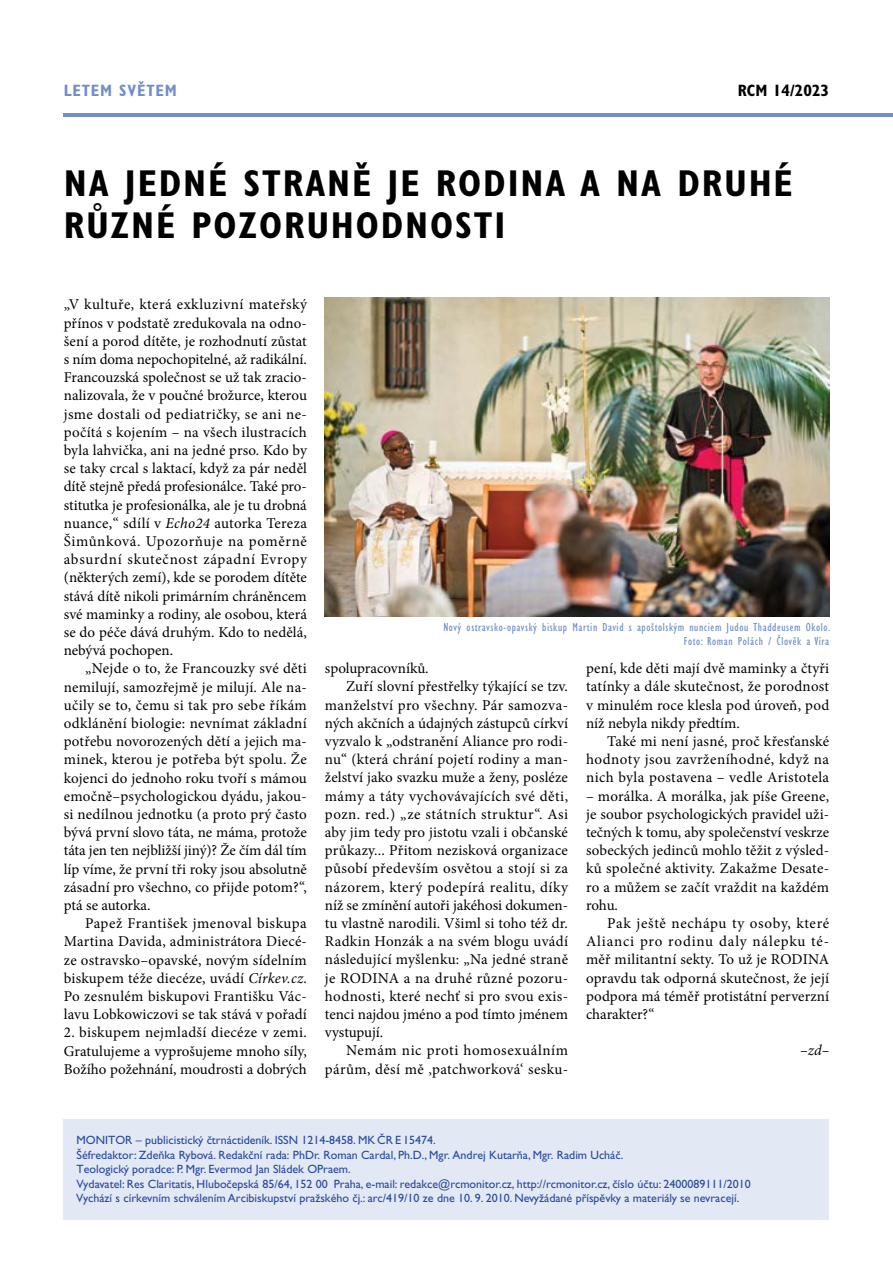
<style>
.page{position:relative;width:893px;height:1263px;background:#fff}
.page>*{position:absolute;margin:0;border:0;box-sizing:border-box;transform-origin:0 0}
.t1{font:700 condensed 37.5px "Gill Sans Std";letter-spacing:.05em;color:#000}
.t2{font:700 condensed 16.5px "Gill Sans Std";letter-spacing:.05em;color:#708fc9}
.t3{font:700 condensed 16.5px "Gill Sans Std";color:#000}
.t4{font:15px/18.1px "Minion Pro";letter-spacing:.01em;color:#000;text-align:justify}
.t5{font:15px "Minion Pro";letter-spacing:.03em;color:#000}
.t6{font:15px "Minion Pro";letter-spacing:.035em;color:#000}
.t7{font:15px "Minion Pro";letter-spacing:.04em;color:#000}
.t8{font:italic 15px "Minion Pro";color:#000}
.t9{font:12px/14.4px "Gill Sans Std";color:#27489e}
.t10{font:condensed 12px/13.5px "Gill Sans Std";letter-spacing:.05em;color:#708fc9;text-align:right}
.s1{font-style:italic}
</style>
<div class="page">
<hr style="left:64px;top:113px;width:829px;height:4px;background:#708fc9">
<div style="left:64px;top:1118px;width:765px;height:101px;background:#e2e9f4"></div>
<img style="left:325px;top:297px;width:504px;height:320px">
<p class="t2" style="left:64px;top:81px;width:112px">LETEM SVĚTEM</p>
<p class="t3" style="left:738px;top:81px;width:93px">RCM 14/2023</p>
<h1 class="t1" style="left:64px;top:161px;width:202px">NA JEDNÉ STRAN</h1>
<h1 class="t1" style="left:352px;top:161px;width:349px">Ě JE RODINA A NA DRUH</h1>
<h1 class="t1" style="left:774px;top:161px;width:21px">É</h1>
<h1 class="t1" style="left:64px;top:203px;width:151px">RŮZN É POZORUHODNOSTI</h1>
<p class="t4" style="left:64px;top:296px;width:245px">„V kultuře, která exkluzivní mateřský přínos v podstatě zredukovala na odno&shy;šení a porod dítěte, je rozhodnutí zůstat s ním doma nepochopitelné, až radikální.<br>Francouzská společnost se už tak zracio&shy;nalizovala, že v poučné brožurce, kterou jsme dostali od pediatričky, se ani ne&shy;počítá s kojením – na všech ilustracích byla lahvička, ani na jedné prso. Kdo by se taky crcal s laktací, když za pár neděl dítě stejně předá profesionálce. Také pro&shy;stitutka je profesionálka, ale je tu drobná nuance,“ sdílí v <span class="s1">Echo24</span> autorka Tereza Šimůnková. Upozorňuje na poměrně absurdní skutečnost západní Evropy (některých zemí), kde se porodem dítěte stává dítě nikoli primárním chráněncem své maminky a rodiny, ale osobou, která se do péče dává druhým. Kdo to nedělá, nebývá pochopen.</p>
<p class="t4" style="left:64px;top:659px;width:245px;text-indent:21px">„Nejde o to, že Francouzky své děti nemilují, samozřejmě je milují. Ale na&shy;učily se to, čemu si tak pro sebe říkám odklánění biologie: nevnímat základní potřebu novorozených dětí a jejich ma&shy;minek, kterou je potřeba být spolu. Že kojenci do jednoho roku tvoří s mámou emočně–psychologickou dyádu, jakou&shy;si nedílnou jednotku (a proto prý často bývá první slovo táta, ne máma, protože táta jen ten nejbližší jiný)? Že čím dál tím líp víme, že první tři roky jsou absolutně zásadní pro všechno, co přijde potom?“, ptá se autorka.</p>
<p class="t4" style="left:64px;top:914px;width:245px;text-indent:21px">Papež František jmenoval biskupa Martina Davida, administrátora Diecé&shy;ze ostravsko–opavské, novým sídelním biskupem téže diecéze, uvádí <span class="s1">Církev.cz</span>.<br>Po zesnulém biskupovi Františku Vác&shy;lavu Lobkowiczovi se tak stává v pořadí</p>
<p class="t4" style="left:64px;top:1023px;width:245px">2. biskupem nejmladší diecéze v zemi.<br>Gratulujeme a vyprošujeme mnoho síly, Božího požehnání, moudrosti a dobrých</p>
<p class="t10" style="left:443px;top:621px;width:389px">Nový ostravsko-opavský biskup Martin David s apoštolským nunciem Judou Thaddeusem Okolo.<br>Foto: Roman Polách / Člověk a Víra</p>
<p class="t4" style="left:325px;top:659px;width:105px">spolupracovníků.</p>
<p class="t4" style="left:346px;top:678px;width:223px">Zuří slovní přestřelky týkající se tzv.</p>
<p class="t4" style="left:325px;top:696px;width:245px">manželství pro všechny. Pár samozva-</p>
<p class="t4" style="left:325px;top:714px;width:245px">ných akčních a údajných zástupců církví</p>
<p class="t4" style="left:325px;top:732px;width:245px">vyzvalo k „odstranění Aliance pro rodi-</p>
<p class="t4" style="left:325px;top:750px;width:245px">nu“ (která chrání pojetí rodiny a man-</p>
<p class="t4" style="left:325px;top:769px;width:245px">želství jako svazku muže a ženy, posléze</p>
<p class="t5" style="left:325px;top:786px;width:245px">mámy a táty vychovávajících své děti,</p>
<p class="t5" style="left:325px;top:804px;width:245px">pozn. red.) „ze státních struktur“. Asi</p>
<p class="t4" style="left:325px;top:823px;width:245px">aby jim tedy pro jistotu vzali i občanské</p>
<p class="t4" style="left:325px;top:841px;width:245px">průkazy... Přitom nezisková organizace</p>
<p class="t5" style="left:325px;top:859px;width:245px">působí především osvětou a stojí si za</p>
<p class="t6" style="left:325px;top:877px;width:245px">názorem, který podepírá realitu, díky</p>
<p class="t4" style="left:325px;top:896px;width:245px">níž se zmínění autoři jakéhosi dokumen-</p>
<p class="t4" style="left:325px;top:914px;width:245px">tu vlastně narodili. Všiml si toho též dr.</p>
<p class="t4" style="left:325px;top:932px;width:245px">Radkin Honzák a na svém blogu uvádí</p>
<p class="t4" style="left:325px;top:951px;width:245px">následující myšlenku: „Na jedné straně</p>
<p class="t4" style="left:325px;top:969px;width:245px">je RODINA a na druhé různé pozoru-</p>
<p class="t4" style="left:325px;top:987px;width:245px">hodnosti, které nechť si pro svou exis-</p>
<p class="t4" style="left:325px;top:1005px;width:245px">tenci najdou jméno a pod tímto jménem</p>
<p class="t4" style="left:325px;top:1023px;width:60px">vystupují.</p>
<p class="t7" style="left:346px;top:1040px;width:223px">Nemám nic proti homosexuálním</p>
<p class="t4" style="left:325px;top:1060px;width:245px">párům, děsí mě ‚patchworková‘ sesku-</p>
<p class="t4" style="left:586px;top:659px;width:245px">pení, kde děti mají dvě maminky a čtyři tatínky a dále skutečnost, že porodnost v minulém roce klesla pod úroveň, pod níž nebyla nikdy předtím.</p>
<p class="t4" style="left:586px;top:732px;width:245px;text-indent:21px">Také mi není jasné, proč křesťanské hodnoty jsou zavrženíhodné, když na nich byla postavena – vedle Aristotela</p>
<p class="t4" style="left:586px;top:787px;width:245px">– morálka. A morálka, jak píše Greene, je soubor psychologických pravidel uži&shy;tečných k tomu, aby společenství veskrze sobeckých jedinců mohlo těžit z výsled&shy;ků společné aktivity. Zakažme Desate&shy;ro a můžem se začít vraždit na každém rohu.</p>
<p class="t4" style="left:586px;top:914px;width:245px;text-indent:21px">Pak ještě nechápu ty osoby, které Alianci pro rodinu daly nálepku té&shy;měř militantní sekty. To už je RODINA opravdu tak odporná skutečnost, že její podpora má téměř protistátní perverzní charakter?“</p>
<p class="t8" style="left:800px;top:1040px;width:30px">–zd–</p>
<p class="t9" style="left:76px;top:1133px;width:676px">MONITOR – publicistický čtrnáctideník. ISSN 1214-8458. MK ČR E 15474.<br>Šéfredaktor: Zdeňka Rybová. Redakční rada: PhDr. Roman Cardal, Ph.D., Mgr. Andrej Kutarňa, Mgr. Radim Ucháč.<br>Teologický poradce: P. Mgr. Evermod Jan Sládek OPraem.<br>Vydavatel: Res Claritatis, Hlubočepská 85/64, 152 00 Praha, e-mail: redakce@rcmonitor.cz, http://rcmonitor.cz, číslo účtu: 2400089111/2010<br>Vychází s církevním schválením Arcibiskupství pražského čj.: arc/419/10 ze dne 10. 9. 2010. Nevyžádané příspěvky a materiály se nevracejí.</p>
</div>
